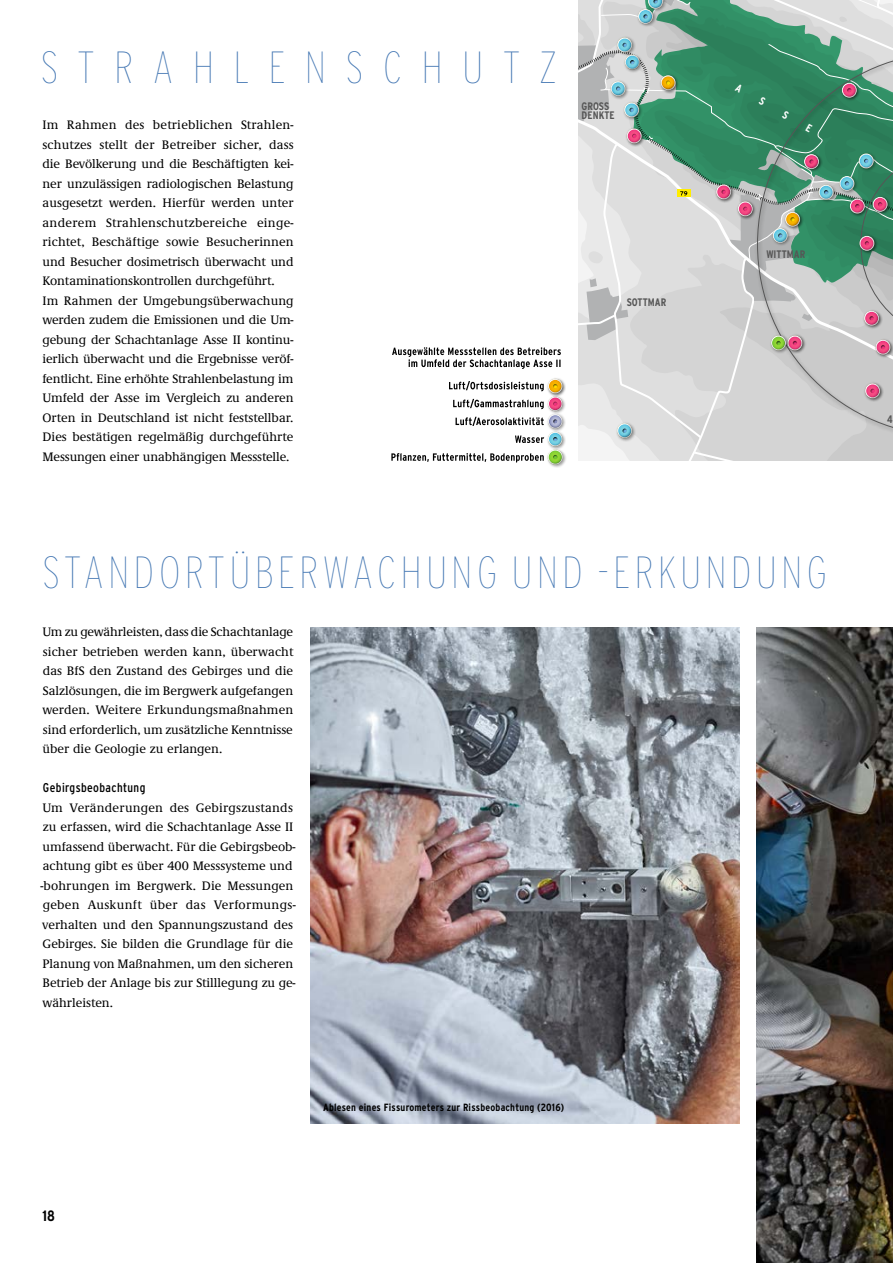
<style>
.page{position:relative;width:893px;height:1263px;background:#fff}
.page>*{position:absolute;margin:0;border:0;box-sizing:border-box;transform-origin:0 0}
.Artikelueberschrift_neu{font:100 condensed 45px "Interstate";letter-spacing:.105em;color:#4175b2}
.Artikelueberschrift_neu-2{font:100 condensed 45px "Interstate";letter-spacing:.44em;color:#4175b2}
.t1{font:700 condensed 15px "Interstate";color:#000}
.Text{font:500 12.75px/19.5px "Demos EF";color:#000;text-align:justify}
.Zwischenüberschrift2{font:condensed 12.75px "Interstate";letter-spacing:.03em;color:#000}
.t2{font:700 condensed 10.95px/9.8px "Interstate";letter-spacing:.005em;color:#565656}
.t3{font:700 condensed 10.5px "Interstate";letter-spacing:.02em;color:#000}
</style>
<div class="page">
<img style="left:310px;top:627px;width:430px;height:497px">
<img style="left:757px;top:627px;width:136px;height:636px">
<div style="left:544px;top:393px;width:23px;height:18px;background:#000;opacity:.59"></div>
<div style="left:548px;top:396px;width:15px;height:15px;border:1px solid #fff;border-radius:50%"></div>
<div style="left:549px;top:398px;width:13px;height:8px;background:#000;opacity:.59"></div>
<div style="left:547px;top:377px;width:19px;height:20px;background:#000;opacity:.6"></div>
<div style="left:544px;top:375px;width:23px;height:19px;background:#000;opacity:.59"></div>
<div style="left:548px;top:379px;width:15px;height:14px;border:1px solid #fff;border-radius:50%"></div>
<div style="left:549px;top:380px;width:13px;height:8px;background:#000;opacity:.59"></div>
<div style="left:546px;top:448px;width:21px;height:20px;background:#000;opacity:.4"></div>
<div style="left:544px;top:446px;width:23px;height:19px;background:#000;opacity:.59"></div>
<div style="left:548px;top:449px;width:15px;height:16px;border:1px solid #fff;border-radius:50%"></div>
<div style="left:549px;top:451px;width:13px;height:8px;background:#000;opacity:.59"></div>
<div style="left:544px;top:410px;width:23px;height:19px;background:#000;opacity:.59"></div>
<div style="left:548px;top:414px;width:15px;height:15px;border:1px solid #fff;border-radius:50%"></div>
<div style="left:549px;top:416px;width:13px;height:8px;background:#000;opacity:.72"></div>
<div style="left:547px;top:430px;width:19px;height:20px;background:#000;opacity:.4"></div>
<div style="left:544px;top:428px;width:23px;height:18px;background:#000;opacity:.59"></div>
<div style="left:548px;top:432px;width:15px;height:14px;border:1px solid #fff;border-radius:50%"></div>
<div style="left:549px;top:433px;width:13px;height:8px;background:#000;opacity:.91"></div>
<svg style="left:391px;top:453px;width:153px;height:10px"></svg>
<svg style="left:515px;top:435px;width:29px;height:8px"></svg>
<svg style="left:456px;top:417px;width:88px;height:9px"></svg>
<svg style="left:453px;top:399px;width:91px;height:10px"></svg>
<svg style="left:449px;top:381px;width:95px;height:10px"></svg>
<svg style="left:392px;top:347px;width:169px;height:22px"></svg>
<svg style="left:578px;top:0;width:315px;height:461px;background:#a6bdb3"></svg>
<h2 class="Artikelueberschrift_neu-2" style="left:41px;top:40px;width:518px">STRAHLENSCHUTZ</h2>
<p class="Text" style="left:43px;top:115px;width:253px">Im Rahmen des betrieblichen Strahlen&shy;schutzes stellt der Betreiber sicher, dass die Bevölkerung und die Beschäftigten kei&shy;ner unzulässigen radiologischen Belastung ausgesetzt werden. Hierfür werden unter anderem Strahlenschutzbereiche einge&shy;richtet, Beschäftige sowie Besucherinnen und Besucher dosimetrisch überwacht und Kontaminationskontrollen durchgeführt.</p>
<p class="Text" style="left:43px;top:291px;width:253px">Im Rahmen der Umgebungsüberwachung werden zudem die Emissionen und die Um&shy;gebung der Schachtanlage Asse II kontinu&shy;ierlich überwacht und die Ergebnisse veröf&shy;fentlicht. Eine erhöhte Strahlenbelastung im Umfeld der Asse im Vergleich zu anderen Orten in Deutschland ist nicht feststellbar.<br>Dies bestätigen regelmäßig durchgeführte Messungen einer unabhängigen Messstelle.</p>
<p class="t2" style="left:582px;top:101px;width:35px">GROSS<br>DENKTE</p>
<p class="t2" style="left:627px;top:297px;width:41px">SOTTMAR</p>
<p class="t2" style="left:766px;top:250px;width:41px">WITTMAR</p>
<h2 class="Artikelueberschrift_neu" style="left:43px;top:545px;width:786px">STANDORTÜBERWACHUNG UND -ERKUNDUNG</h2>
<p class="Text" style="left:42px;top:622px;width:253px">Um zu gewährleisten, dass die Schachtanlage sicher betrieben werden kann, überwacht das BfS den Zustand des Gebirges und die Salzlösungen, die im Bergwerk aufgefangen werden. Weitere Erkundungsmaßnahmen sind erforderlich, um zusätzliche Kenntnisse über die Geologie zu erlangen.</p>
<h3 class="Zwischenüberschrift2" style="left:43px;top:780px;width:104px">Gebirgsbeobachtung</h3>
<p class="Text" style="left:42px;top:798px;width:255px;text-align:left">Um Veränderungen des Gebirgszustands zu erfassen, wird die Schachtanlage Asse II umfassend überwacht. Für die Gebirgsbeob&shy;achtung gibt es über 400 Messsysteme und</p>
<p class="Text" style="left:40px;top:876px;width:257px;text-align:left">-bohrungen im Bergwerk. Die Messungen geben Auskunft über das Verformungs&shy;verhalten und den Spannungszustand des Gebirges. Sie bilden die Grundlage für die Planung von Maßnahmen, um den sicheren Betrieb der Anlage bis zur Stilllegung zu ge&shy;währleisten.</p>
<p class="t3" style="left:323px;top:1101px;width:243px">Ablesen eines Fissurometers zur Rissbeobachtung (2016)</p>
<p class="t1" style="left:43px;top:1207px;width:14px">18</p>
<p class="t2" style="left:887px;top:414px;width:7px">4</p>
</div>
